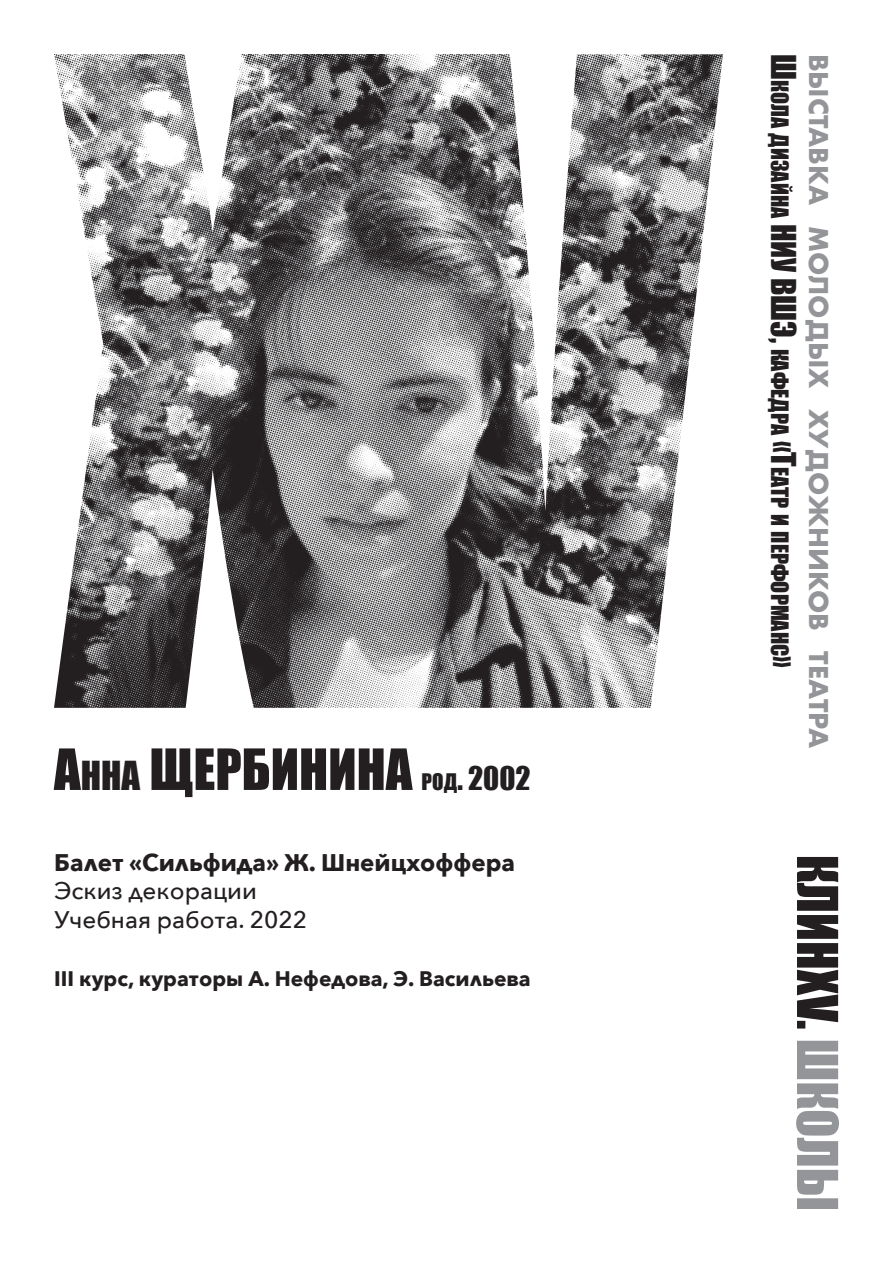
<style>
.page{position:relative;width:893px;height:1263px;background:#fff}
.page>*{position:absolute;margin:0;border:0;box-sizing:border-box;transform-origin:0 0}
.t1{font:52.5px "Impact";color:#231f20}
.t2{font:30px "Impact";color:#231f20}
.t3{font:700 25.2px "Futura";color:#939598}
.t4{font:500 24px/28.8px "Avenir Next";color:#231f20}
.t5{font:700 24px "Avenir Next";color:#231f20}
.t6{font:22.05px "Impact";color:#231f20}
.t7{font:700 21px "Avenir Next";color:#231f20}
.s1{font-size:36.75px}
.s2{font-size:21px}
.s3{font-size:31.5px}
</style>
<div class="page">
<img style="left:54px;top:54px;width:669px;height:654px">
<svg style="left:796px;top:1041px;width:43px;height:168px"></svg>
<svg style="left:797px;top:857px;width:41px;height:171px"></svg>
<h1 class="t1" style="left:54px;top:729px;width:246px">А<span class="s1">нна</span> ЩЕРБИНИНА</h1>
<h2 class="t2" style="left:422px;top:755px;width:110px"><span class="s2">род</span>. 2002</h2>
<p class="t5" style="left:54px;top:841px;width:463px">Балет «Сильфида» Ж. Шнейцхоффера</p>
<p class="t4" style="left:54px;top:876px;width:254px">Эскиз декорации<br>Учебная работа. 2022</p>
<p class="t7" style="left:54px;top:960px;width:478px">III курс, кураторы А. Нефедова, Э. Васильева</p>
<p class="t6" style="left:797px;top:54px;width:615px;rotate:90deg"><span class="s3">Ш</span>кола дизайна <span class="s3">НИУ ВШЭ,</span> кафедра <span class="s3">«Т</span>еатр и перформанс<span class="s3">»</span></p>
<p class="t3" style="left:837px;top:54px;width:696px;rotate:90deg">выставка молодых художников театра</p>
</div>
